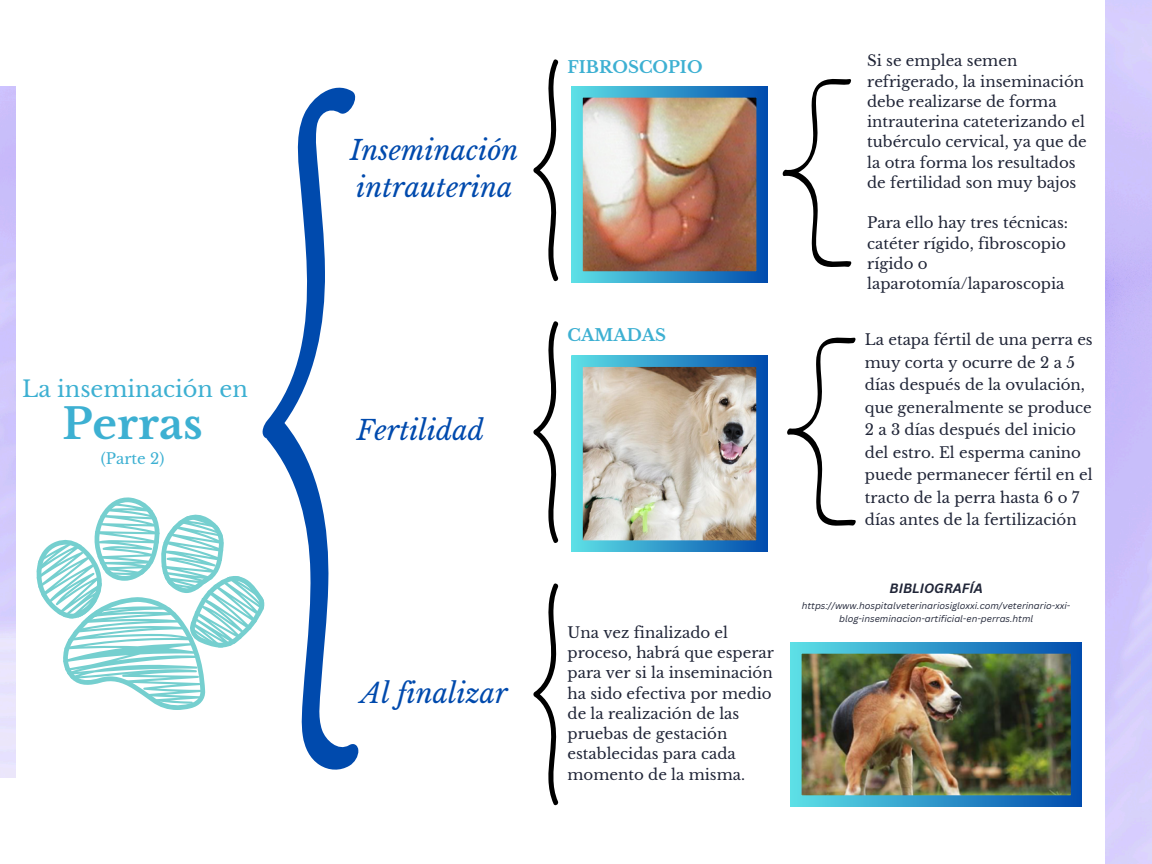
<style>
.page{position:relative;width:1152px;height:864px;background:#fff}
.page>*{position:absolute;margin:0;border:0;box-sizing:border-box;transform-origin:0 0}
.t1{font:700 42px "Libre Baskerville";color:#3db0d2}
.t2{font:italic 27px/37.2px "Libre Baskerville";color:#004aad}
.t3{font:22.5px "Libre Baskerville";color:#3db0d2}
.t4{font:700 16.5px "Libre Baskerville";color:#3db0d2}
.t5{font:15px/20.2px "Libre Baskerville";color:#202537}
.t6{font:15px "Libre Baskerville";color:#3db0d2}
.t7{font:italic 700 13.2px "Canva Sans";color:#202537}
.t8{font:italic 9.15px/13.8px "Canva Sans";color:#202537;text-align:center}
</style>
<div class="page">
<svg style="left:262px;top:87px;width:97px;height:683px"></svg>
<svg style="left:533px;top:59px;width:26px;height:223px"></svg>
<svg style="left:533px;top:321px;width:26px;height:222px"></svg>
<svg style="left:533px;top:583px;width:26px;height:223px"></svg>
<svg style="left:787px;top:337px;width:69px;height:189px"></svg>
<svg style="left:782px;top:79px;width:70px;height:188px"></svg>
<img style="left:572px;top:86px;width:195px;height:196px">
<svg style="left:572px;top:356px;width:195px;height:195px;background:#a9b6b5"></svg>
<img style="left:790px;top:642px;width:292px;height:165px">
<svg style="left:37px;top:496px;width:228px;height:214px"></svg>
<h4 class="t3" style="left:22px;top:376px;width:227px">La inseminación en</h4>
<p class="t1" style="left:63px;top:398px;width:142px">Perras</p>
<p class="t6" style="left:101px;top:449px;width:65px">(Parte 2)</p>
<h2 class="t2" style="left:350px;top:132px;width:170px">Inseminación intrauterina</h2>
<h5 class="t2" style="left:357px;top:412px;width:129px">Fertilidad</h5>
<p class="t2" style="left:361px;top:675px;width:148px">Al finalizar</p>
<p class="t4" style="left:568px;top:57px;width:137px">FIBROSCOPIO</p>
<h5 class="t4" style="left:568px;top:325px;width:100px">CAMADAS</h5>
<h2 class="t5" style="left:568px;top:623px;width:208px">Una vez finalizado el proceso, habrá que esperar para ver si la inseminación ha sido efectiva por medio de la realización de las pruebas de gestación establecidas para cada momento de la misma.</h2>
<h3 class="t5" style="left:867px;top:51px;width:221px">Si se emplea semen refrigerado, la inseminación debe realizarse de forma intrauterina cateterizando el tubérculo cervical, ya que de la otra forma los resultados de fertilidad son muy bajos</h3>
<h1 class="t5" style="left:867px;top:213px;width:203px">Para ello hay tres técnicas: catéter rígido, fibroscopio rígido o laparotomía/laparoscopia</h1>
<p class="t5" style="left:865px;top:329px;width:229px;line-height:22.5px">La etapa fértil de una perra es muy corta y ocurre de 2 a 5 días después de la ovulación, que generalmente se produce<br>2 a 3 días después del inicio del estro. El esperma canino puede permanecer fértil en el tracto de la perra hasta 6 o 7 días antes de la fertilización</p>
<h4 class="t7" style="left:890px;top:579px;width:95px">BIBLIOGRAFÍA</h4>
<p class="t8" style="left:802px;top:598px;width:270px">https://www.hospitalveterinariosigloxxi.com/veterinario-xxi&shy;blog-inseminacion-artificial-en-perras.html</p>
</div>
